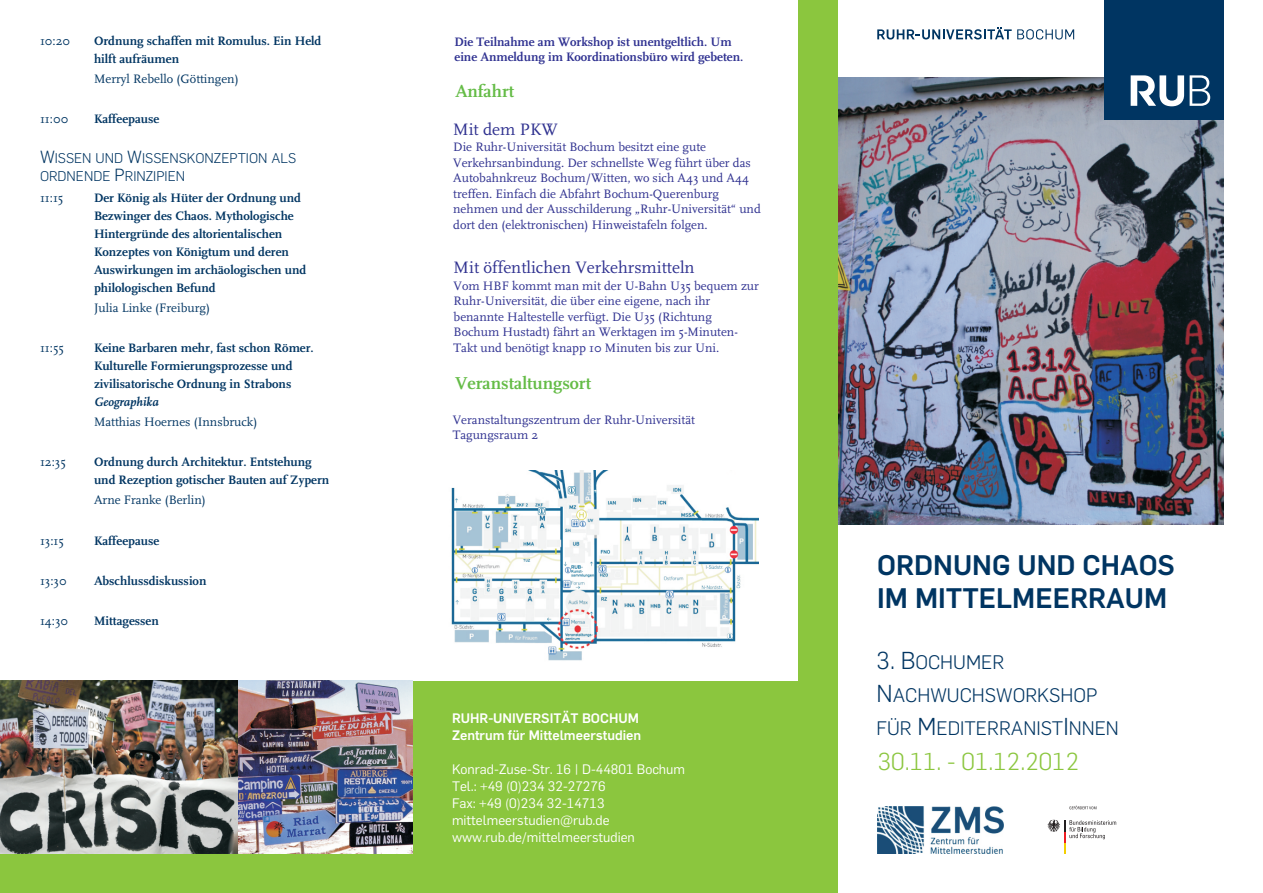
<style>
.page{position:relative;width:1263px;height:893px;background:#fff}
.page>*{position:absolute;margin:0;border:0;box-sizing:border-box;transform-origin:0 0}
.t1{font:700 27.75px/33px "Rub Flama";color:#003562}
.t2{font:300 24px "Rub Flama";color:#8bc63e}
.t3{font:300 19.2px/33px "Rub Flama";color:#003562}
.t4{font:700 18px "RUB Scala MZ";color:#65bc47}
.t5{font:700 17.85px "RUB Scala MZ";color:#65bc47}
.t6{font:17.25px "RUB Scala MZ";color:#2e308f}
.t7{font:300 13.8px/18px "Rub Flama";color:#003562}
.t8{font:13.5px/17px "Rub Flama";color:#fff}
.t9{font:700 13.5px/17.4px "Rub Flama";color:#fff}
.t10{font:700 12.75px/18px "RUB Scala MZ";color:#003562}
.t11{font:12.75px/15.5px "RUB Scala MZ";color:#2e308f}
.t12{font:12.75px/15.5px "RUB Scala MZ";color:#2e3090}
.t13{font:12.75px "RUB Scala MZ";color:#003562}
.t14{font:700 12.75px/15.5px "RUB Scala MZ";color:#2e3090}
.t15{font:italic 700 12.75px "RUB Scala MZ";color:#003562}
.s1{font-size:17.25px}
.s2{font-size:24px}
</style>
<div class="page">
<div style="left:0;top:0;width:838px;height:893px;background:#8bc63e"></div>
<div style="left:0;top:0;width:798px;height:680px;background:#fff"></div>
<svg style="left:877px;top:27px;width:197px;height:13px"></svg>
<img style="left:877px;top:806px;width:127px;height:47px">
<img style="left:0;top:680px;width:239px;height:173px">
<svg style="left:1047px;top:820px;width:69px;height:34px"></svg>
<svg style="left:1069px;top:806px;width:27px;height:3px"></svg>
<img style="left:451px;top:470px;width:307px;height:191px">
<img style="left:239px;top:680px;width:173px;height:174px">
<img style="left:838px;top:77px;width:385px;height:447px">
<div style="left:1104px;top:0;width:119px;height:119px;background:#003562"></div>
<svg style="left:1131px;top:75px;width:79px;height:31px"></svg>
<p class="t13" style="left:40px;top:35px;width:32px">10:20</p>
<p class="t10" style="left:94px;top:33px;width:229px">Ordnung schaffen mit Romulus. Ein Held hilft aufräumen</p>
<p class="t13" style="left:94px;top:73px;width:146px">Merryl Rebello (Göttingen)</p>
<p class="t13" style="left:40px;top:114px;width:30px">11:00</p>
<p class="t10" style="left:94px;top:111px;width:67px">Kaffeepause</p>
<p class="t7" style="left:40px;top:150px;width:258px"><span class="s1">W</span>ISSEN UND <span class="s1">W</span>ISSENSKONZEPTION ALS<br>ORDNENDE <span class="s1">P</span>RINZIPIEN</p>
<p class="t13" style="left:40px;top:192px;width:25px">11:15</p>
<p class="t10" style="left:94px;top:189px;width:214px">Der König als Hüter der Ordnung und Bezwinger des Chaos. Mythologische Hintergründe des altorientalischen Konzeptes von Königtum und deren Auswirkungen im archäologischen und philologischen Befund</p>
<p class="t13" style="left:94px;top:302px;width:117px">Julia Linke (Freiburg)</p>
<p class="t13" style="left:40px;top:342px;width:26px">11:55</p>
<p class="t10" style="left:94px;top:340px;width:221px">Keine Barbaren mehr, fast schon Römer.<br>Kulturelle Formierungsprozesse und zivilisatorische Ordnung in Strabons</p>
<p class="t15" style="left:94px;top:396px;width:66px">Geographika</p>
<p class="t13" style="left:94px;top:416px;width:165px">Matthias Hoernes (Innsbruck)</p>
<p class="t13" style="left:40px;top:457px;width:27px">12:35</p>
<p class="t10" style="left:94px;top:454px;width:237px">Ordnung durch Architektur. Entstehung und Rezeption gotischer Bauten auf Zypern</p>
<p class="t13" style="left:94px;top:495px;width:113px">Arne Franke (Berlin)</p>
<p class="t13" style="left:40px;top:535px;width:26px">13:15</p>
<p class="t10" style="left:94px;top:532px;width:67px">Kaffeepause</p>
<p class="t13" style="left:40px;top:575px;width:28px">13:30</p>
<p class="t10" style="left:94px;top:572px;width:114px">Abschlussdiskussion</p>
<p class="t13" style="left:40px;top:615px;width:30px">14:30</p>
<p class="t10" style="left:94px;top:613px;width:66px">Mittagessen</p>
<p class="t14" style="left:454px;top:35px;width:290px">Die Teilnahme am Workshop ist unentgeltlich. Um eine Anmeldung im Koordinationsbüro wird gebeten.</p>
<h3 class="t5" style="left:455px;top:83px;width:60px">Anfahrt</h3>
<h3 class="t6" style="left:453px;top:122px;width:106px">Mit dem PKW</h3>
<p class="t11" style="left:453px;top:140px;width:309px">Die Ruhr-Universität Bochum besitzt eine gute Verkehrsanbindung. Der schnellste Weg führt über das Autobahnkreuz Bochum/Witten, wo sich A43 und A44 treffen. Einfach die Abfahrt Bochum-Querenburg nehmen und der Ausschilderung „Ruhr-Universität“ und dort den (elektronischen) Hinweistafeln folgen.</p>
<h3 class="t6" style="left:454px;top:260px;width:242px">Mit öffentlichen Verkehrsmitteln</h3>
<p class="t12" style="left:454px;top:279px;width:307px">Vom HBF kommt man mit der U-Bahn U35 bequem zur Ruhr-Universität, die über eine eigene, nach ihr benannte Haltestelle verfügt. Die U35 (Richtung Bochum Hustadt) fährt an Werktagen im 5-Minuten-Takt und benötigt knapp 10 Minuten bis zur Uni.</p>
<h3 class="t4" style="left:456px;top:376px;width:137px">Veranstaltungsort</h3>
<p class="t12" style="left:453px;top:413px;width:244px">Veranstaltungszentrum der Ruhr-Universität<br>Tagungsraum 2</p>
<p class="t9" style="left:452px;top:709px;width:191px">RUHR-UNIVERSITÄT BOCHUM<br>Zentrum für Mittelmeerstudien</p>
<p class="t8" style="left:452px;top:761px;width:235px">Konrad-Zuse-Str. 16 | D-44801 Bochum<br>Tel.: +49 (0)234 32-27276<br>Fax: +49 (0)234 32-14713 mittelmeerstudien@rub.de www.rub.de/mittelmeerstudien</p>
<h1 class="t1" style="left:877px;top:549px;width:299px">ORDNUNG UND CHAOS<br>IM MITTELMEERRAUM</h1>
<h3 class="t3" style="left:876px;top:645px;width:244px"><span class="s2">3. B</span>OCHUMER<br><span class="s2">N</span>ACHWUCHSWORKSHOP<br>FÜR <span class="s2">M</span>EDITERRANIST<span class="s2">I</span>NNEN</h3>
<h2 class="t2" style="left:878px;top:747px;width:203px">30.11. - 01.12.2012</h2>
</div>
